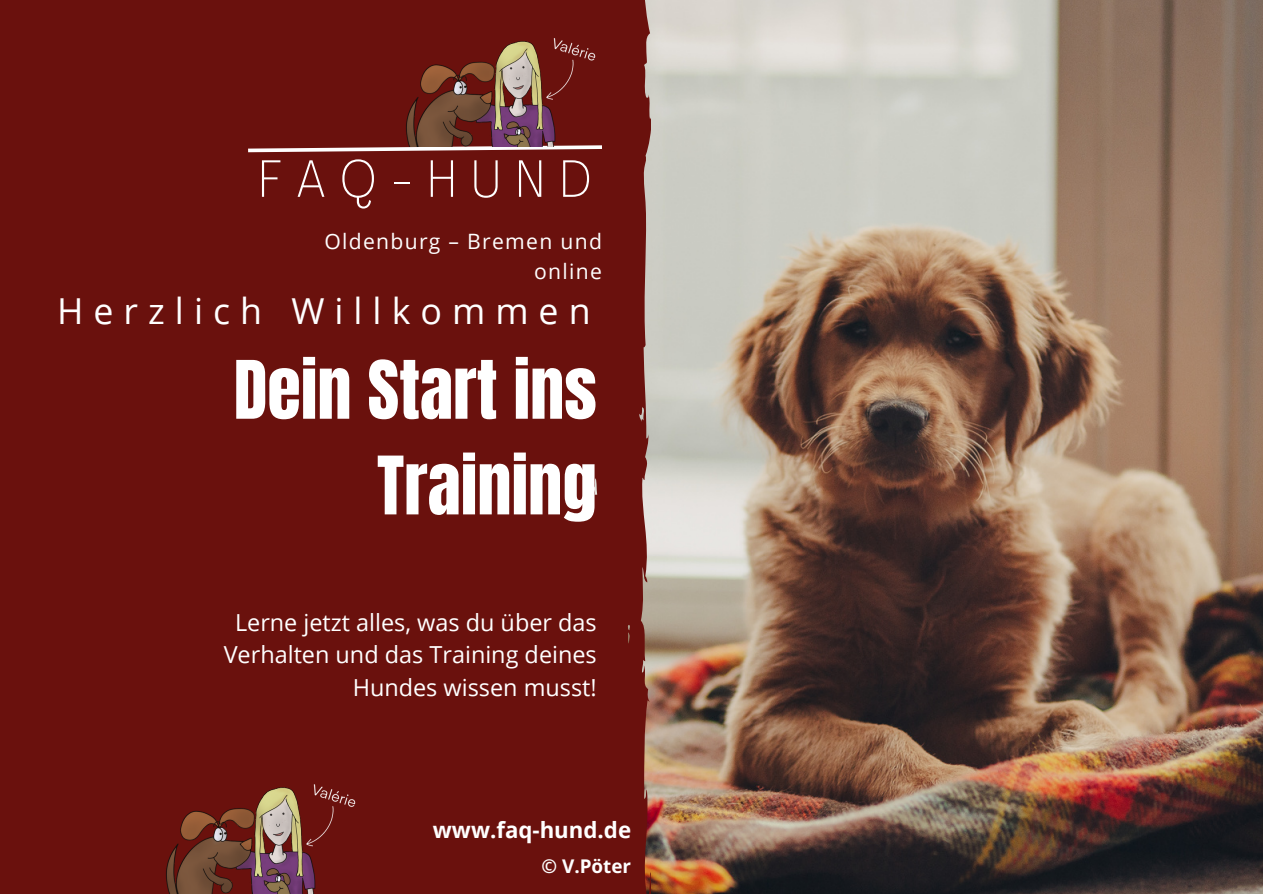
<style>
.page{position:relative;width:1263px;height:894px;background:#fff}
.page>*{position:absolute;margin:0;border:0;box-sizing:border-box;transform-origin:0 0}
.t1{font:68.4px/95.6px "Anton";color:#fff;text-align:right}
.t2{font:100 condensed 52.05px "Agrandir";letter-spacing:.3em;color:#fff}
.t3{font:35.7px "Open Sans";letter-spacing:.28em;color:#fff}
.t4{font:23.4px/32.5px "Open Sans";color:#fff;text-align:right}
.t5{font:700 22.2px "Open Sans";color:#fff}
.t6{font:21.15px/29.2px "Open Sans";letter-spacing:.06em;color:#fff;text-align:right}
.t7{font:700 18.9px "Open Sans";color:#fff}
</style>
<div class="page">
<div style="left:0;top:0;width:1263px;height:893px;background:#6a110d"></div>
<img style="left:651px;top:0;width:612px;height:893px">
<svg style="left:593px;top:0;width:58px;height:893px"></svg>
<svg style="left:248px;top:147px;width:358px;height:7px"></svg>
<img style="left:406px;top:10px;width:228px;height:137px">
<img style="left:166px;top:784px;width:190px;height:109px">
<p class="t2" style="left:259px;top:158px;width:334px">FAQ-HUND</p>
<p class="t6" style="left:324px;top:226px;width:279px">Oldenburg – Bremen und online</p>
<p class="t3" style="left:57px;top:286px;width:535px">Herzlich Willkommen</p>
<p class="t1" style="left:234px;top:343px;width:365px">Dein Start ins<br>Training</p>
<p class="t4" style="left:224px;top:605px;width:375px">Lerne jetzt alles, was du über das<br>Verhalten und das Training deines<br>Hundes wissen musst!</p>
<p class="t5" style="left:433px;top:813px;width:200px">www.faq-hund.de</p>
<p class="t7" style="left:542px;top:852px;width:91px">© V.Pöter</p>
</div>
